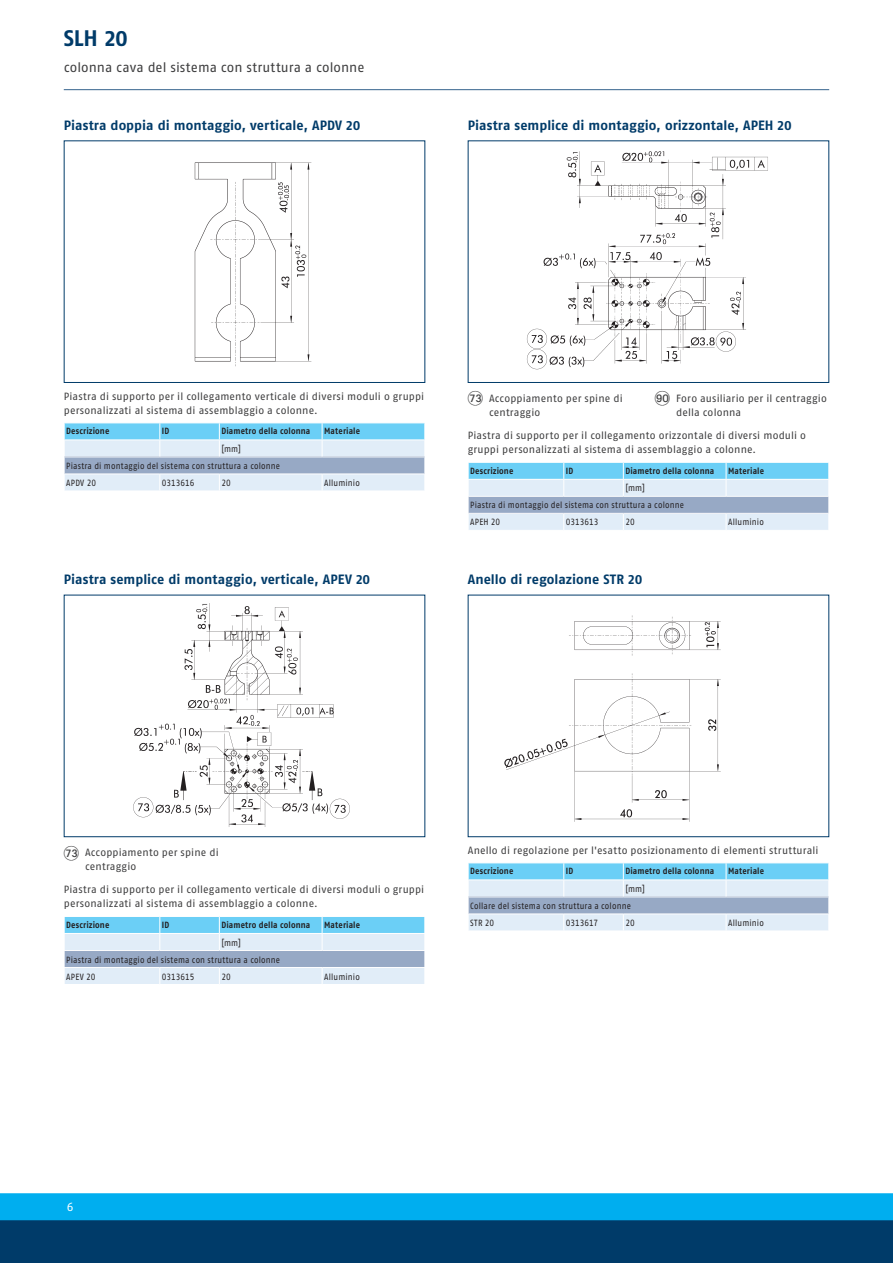
<style>
.page{position:relative;width:893px;height:1263px;background:#fff}
.page>*{position:absolute;margin:0;border:0;box-sizing:border-box;transform-origin:0 0}
.t1{font:700 22.5px "SCHUNK Fago Pro";color:#003b69}
.t2{font:700 13.5px "SCHUNK Fago Pro";letter-spacing:.005em;color:#003b69}
.t3{font:13.5px "SCHUNK Fago Pro";letter-spacing:.005em;color:#3e3e3f}
.t4{font:12px "SCHUNK Fago Pro";color:#fff}
.t5{font:10.5px/14.2px "SCHUNK Fago Pro";letter-spacing:.015em;color:#3e3e3f}
.t6{font:9px/17px "SCHUNK Fago Pro";letter-spacing:.02em;color:#231f20;scale:.9 1}
.t7{font:700 9px "SCHUNK Fago Pro";letter-spacing:.015em;color:#231f20;scale:.9 1}
.t8{font:9px "SCHUNK Fago Pro";letter-spacing:-.005em;color:#231f20;scale:.9 1}
.s1{font-family:"Deco Numbers LH Circle";font-size:15px}
</style>
<div class="page">
<div style="left:0;top:1202px;width:893px;height:61px;background:#003b69"></div>
<div style="left:0;top:1193px;width:893px;height:27px;background:#00aeef"></div>
<hr style="left:64px;top:89px;width:765px;height:1px;background:#35628d">
<div style="left:64px;top:140px;width:361px;height:243px;border:1px solid #003b69"></div>
<img style="left:194px;top:162px;width:118px;height:205px">
<svg style="left:64px;top:423px;width:361px;height:68px;background:#b4d6eb"></svg>
<hr style="left:64px;top:474px;width:96px;height:1px;background:#fff">
<hr style="left:160px;top:474px;width:59px;height:1px;background:#fff">
<hr style="left:219px;top:474px;width:103px;height:1px;background:#fff">
<hr style="left:322px;top:474px;width:103px;height:1px;background:#fff">
<div style="left:468px;top:140px;width:361px;height:243px;border:1px solid #003b69"></div>
<img style="left:526px;top:151px;width:242px;height:219px">
<svg style="left:468px;top:462px;width:361px;height:68px;background:#b5d6eb"></svg>
<hr style="left:468px;top:513px;width:96px;height:1px;background:#fff">
<hr style="left:564px;top:513px;width:59px;height:1px;background:#fff">
<hr style="left:623px;top:513px;width:103px;height:1px;background:#fff">
<hr style="left:726px;top:513px;width:103px;height:1px;background:#fff">
<div style="left:64px;top:595px;width:361px;height:242px;border:1px solid #003b69"></div>
<img style="left:133px;top:603px;width:217px;height:224px">
<svg style="left:64px;top:916px;width:361px;height:68px;background:#b5d6eb"></svg>
<hr style="left:64px;top:967px;width:96px;height:1px;background:#fff">
<hr style="left:160px;top:967px;width:59px;height:1px;background:#fff">
<hr style="left:219px;top:967px;width:103px;height:1px;background:#fff">
<hr style="left:322px;top:967px;width:103px;height:1px;background:#fff">
<div style="left:468px;top:595px;width:361px;height:242px;border:1px solid #003b69"></div>
<img style="left:504px;top:615px;width:217px;height:207px">
<svg style="left:468px;top:863px;width:361px;height:68px;background:#b5d6eb"></svg>
<hr style="left:468px;top:913px;width:96px;height:1px;background:#fff">
<hr style="left:564px;top:913px;width:59px;height:1px;background:#fff">
<hr style="left:623px;top:913px;width:103px;height:1px;background:#fff">
<hr style="left:726px;top:913px;width:103px;height:1px;background:#fff">
<h1 class="t1" style="left:64px;top:24px;width:66px">SLH 20</h1>
<p class="t3" style="left:64px;top:60px;width:302px">colonna cava del sistema con struttura a colonne</p>
<p class="t2" style="left:64px;top:117px;width:298px">Piastra doppia di montaggio, verticale, APDV 20</p>
<p class="t2" style="left:468px;top:117px;width:326px">Piastra semplice di montaggio, orizzontale, APEH 20</p>
<p class="t5" style="left:64px;top:389px;width:362px">Piastra di supporto per il collegamento verticale di diversi moduli o gruppi personalizzati al sistema di assemblaggio a colonne.</p>
<p class="t7" style="left:66px;top:426px;width:49px">Descrizione</p>
<p class="t7" style="left:162px;top:426px;width:10px">ID</p>
<p class="t7" style="left:221px;top:426px;width:100px">Diametro della colonna</p>
<p class="t7" style="left:324px;top:426px;width:41px">Materiale</p>
<p class="t6" style="left:66px;top:440px;width:239px;text-indent:155px">[mm]<br>Piastra di montaggio del sistema con struttura a colonne<br>APDV 20</p>
<p class="t8" style="left:162px;top:477px;width:38px">0313616</p>
<p class="t6" style="left:221px;top:474px;width:12px">20</p>
<p class="t6" style="left:324px;top:474px;width:41px">Alluminio</p>
<p class="t2" style="left:64px;top:571px;width:308px">Piastra semplice di montaggio, verticale, APEV 20</p>
<p class="t5" style="left:489px;top:391px;width:135px;text-indent:-21px"><span class="s1">GM</span> Accoppiamento per spine di centraggio</p>
<p class="t5" style="left:676px;top:391px;width:152px;text-indent:-21px"><span class="s1">IT</span> Foro ausiliario per il centraggio della colonna</p>
<p class="t5" style="left:468px;top:428px;width:340px">Piastra di supporto per il collegamento orizzontale di diversi moduli o gruppi personalizzati al sistema di assemblaggio a colonne.</p>
<p class="t7" style="left:470px;top:465px;width:49px">Descrizione</p>
<p class="t7" style="left:566px;top:465px;width:10px">ID</p>
<p class="t7" style="left:625px;top:465px;width:100px">Diametro della colonna</p>
<p class="t7" style="left:728px;top:465px;width:41px">Materiale</p>
<p class="t6" style="left:470px;top:480px;width:239px;text-indent:155px">[mm]<br>Piastra di montaggio del sistema con struttura a colonne<br>APEH 20</p>
<p class="t8" style="left:566px;top:517px;width:38px">0313613</p>
<p class="t6" style="left:625px;top:514px;width:12px">20</p>
<p class="t6" style="left:728px;top:514px;width:41px">Alluminio</p>
<p class="t2" style="left:468px;top:571px;width:176px">Anello di regolazione STR 20</p>
<p class="t5" style="left:85px;top:845px;width:135px;text-indent:-21px"><span class="s1">GM</span> Accoppiamento per spine di centraggio</p>
<p class="t5" style="left:64px;top:882px;width:362px">Piastra di supporto per il collegamento verticale di diversi moduli o gruppi personalizzati al sistema di assemblaggio a colonne.</p>
<p class="t7" style="left:66px;top:919px;width:49px">Descrizione</p>
<p class="t7" style="left:162px;top:919px;width:10px">ID</p>
<p class="t7" style="left:221px;top:919px;width:100px">Diametro della colonna</p>
<p class="t7" style="left:324px;top:919px;width:41px">Materiale</p>
<p class="t6" style="left:66px;top:934px;width:239px;text-indent:155px">[mm]<br>Piastra di montaggio del sistema con struttura a colonne<br>APEV 20</p>
<p class="t8" style="left:162px;top:971px;width:38px">0313615</p>
<p class="t6" style="left:221px;top:968px;width:12px">20</p>
<p class="t6" style="left:324px;top:968px;width:41px">Alluminio</p>
<p class="t5" style="left:468px;top:843px;width:352px">Anello di regolazione per l'esatto posizionamento di elementi strutturali</p>
<p class="t7" style="left:470px;top:866px;width:49px">Descrizione</p>
<p class="t7" style="left:566px;top:866px;width:10px">ID</p>
<p class="t7" style="left:625px;top:866px;width:100px">Diametro della colonna</p>
<p class="t7" style="left:728px;top:866px;width:41px">Materiale</p>
<p class="t6" style="left:470px;top:880px;width:196px;text-indent:155px">[mm]<br>Collare del sistema con struttura a colonne<br>STR 20</p>
<p class="t8" style="left:566px;top:917px;width:37px">0313617</p>
<p class="t6" style="left:625px;top:914px;width:12px">20</p>
<p class="t6" style="left:728px;top:914px;width:41px">Alluminio</p>
<p class="t4" style="left:67px;top:1199px;width:8px">6</p>
</div>
